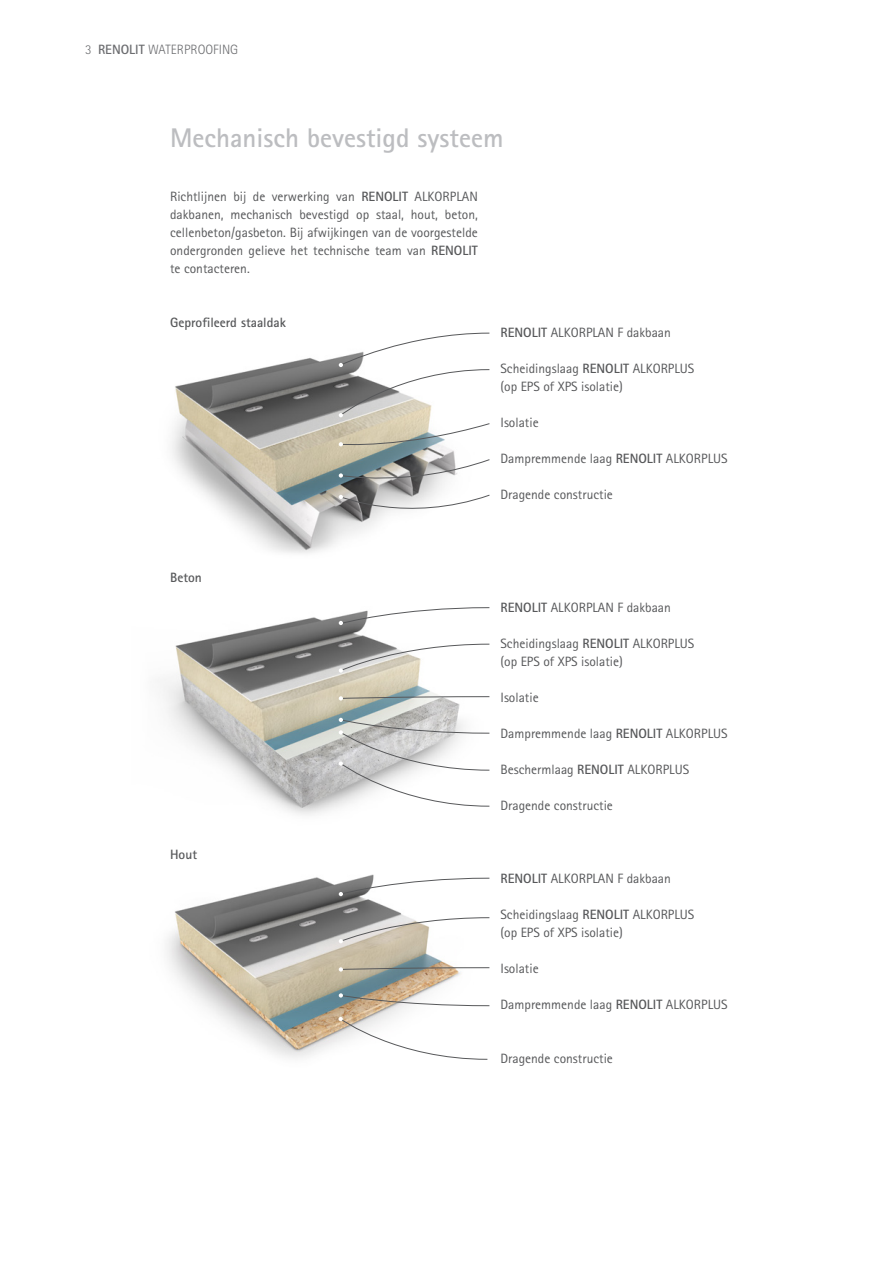
<style>
.page{position:relative;width:893px;height:1263px;background:#fff}
.page>*{position:absolute;margin:0;border:0;box-sizing:border-box;transform-origin:0 0}
.t1{font:700 27px "Rotis Sans Serif Pro";color:#bcbdc0}
.t2{font:13.5px/18px "Rotis Sans Serif Pro";color:#57585a;text-align:justify}
.t3{font:700 13.5px "Rotis Sans Serif Pro";color:#57585a}
.t4{font:300 13.5px "Rotis Sans Serif Pro";color:#6c6d70}
.s1{font-weight:700}
</style>
<div class="page">
<img style="left:172px;top:357px;width:283px;height:196px">
<img style="left:163px;top:616px;width:297px;height:199px">
<img style="left:166px;top:874px;width:324px;height:184px">
<svg style="left:339px;top:332px;width:151px;height:85px"></svg>
<svg style="left:339px;top:423px;width:151px;height:26px"></svg>
<svg style="left:339px;top:459px;width:151px;height:28px"></svg>
<svg style="left:339px;top:494px;width:151px;height:30px"></svg>
<svg style="left:339px;top:607px;width:151px;height:18px"></svg>
<svg style="left:339px;top:877px;width:151px;height:19px"></svg>
<svg style="left:339px;top:917px;width:151px;height:26px"></svg>
<svg style="left:339px;top:643px;width:151px;height:30px"></svg>
<svg style="left:339px;top:967px;width:151px;height:4px"></svg>
<svg style="left:339px;top:993px;width:151px;height:13px"></svg>
<svg style="left:338px;top:1017px;width:150px;height:43px"></svg>
<svg style="left:339px;top:696px;width:151px;height:4px"></svg>
<svg style="left:339px;top:718px;width:151px;height:89px"></svg>
<p class="t4" style="left:85px;top:42px;width:155px">3 <span class="s1">RENOLIT</span> WATERPROOFING</p>
<p class="t1" style="left:170px;top:120px;width:335px">Mechanisch bevestigd systeem</p>
<p class="t2" style="left:170px;top:187px;width:309px">Richtlijnen bij de verwerking van <span class="s1">RENOLIT</span> ALKORPLAN dakbanen, mechanisch bevestigd op staal, hout, beton, cellenbeton/gasbeton. Bij afwijkingen van de voorgestelde ondergronden gelieve het technische team van <span class="s1">RENOLIT </span>te contacteren.</p>
<p class="t3" style="left:170px;top:314px;width:117px">Geprofileerd staaldak</p>
<p class="t2" style="left:500px;top:323px;width:172px"><span class="s1">RENOLIT</span> ALKORPLAN F dakbaan</p>
<p class="t2" style="left:500px;top:359px;width:195px">Scheidingslaag <span class="s1">RENOLIT</span> ALKORPLUS</p>
<p class="t2" style="left:500px;top:377px;width:124px">(op EPS of XPS isolatie)</p>
<p class="t2" style="left:500px;top:413px;width:40px">Isolatie</p>
<p class="t2" style="left:500px;top:449px;width:229px">Dampremmende laag <span class="s1">RENOLIT</span> ALKORPLUS</p>
<p class="t2" style="left:500px;top:485px;width:114px">Dragende constructie</p>
<p class="t3" style="left:170px;top:569px;width:33px">Beton</p>
<p class="t3" style="left:170px;top:845px;width:29px">Hout</p>
<p class="t2" style="left:500px;top:598px;width:172px"><span class="s1">RENOLIT</span> ALKORPLAN F dakbaan</p>
<p class="t2" style="left:500px;top:634px;width:195px">Scheidingslaag <span class="s1">RENOLIT</span> ALKORPLUS</p>
<p class="t2" style="left:500px;top:652px;width:124px">(op EPS of XPS isolatie)</p>
<p class="t2" style="left:500px;top:688px;width:40px">Isolatie</p>
<p class="t2" style="left:500px;top:724px;width:229px">Dampremmende laag <span class="s1">RENOLIT</span> ALKORPLUS</p>
<p class="t2" style="left:500px;top:760px;width:190px">Beschermlaag <span class="s1">RENOLIT</span> ALKORPLUS</p>
<p class="t2" style="left:500px;top:796px;width:114px">Dragende constructie</p>
<p class="t2" style="left:500px;top:869px;width:172px"><span class="s1">RENOLIT</span> ALKORPLAN F dakbaan</p>
<p class="t2" style="left:500px;top:905px;width:195px">Scheidingslaag <span class="s1">RENOLIT</span> ALKORPLUS</p>
<p class="t2" style="left:500px;top:923px;width:124px">(op EPS of XPS isolatie)</p>
<p class="t2" style="left:500px;top:959px;width:40px">Isolatie</p>
<p class="t2" style="left:500px;top:995px;width:229px">Dampremmende laag <span class="s1">RENOLIT</span> ALKORPLUS</p>
<p class="t2" style="left:500px;top:1049px;width:114px">Dragende constructie</p>
</div>
